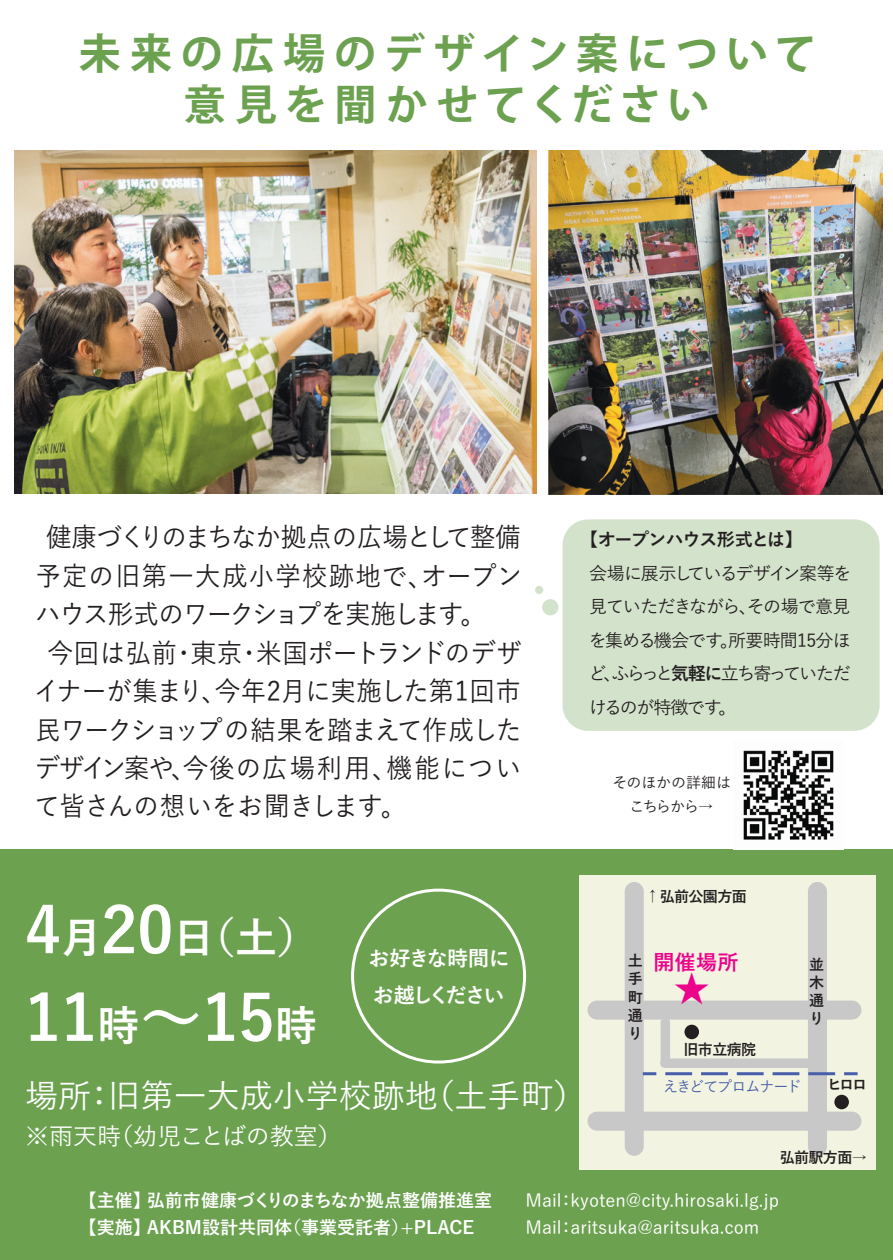
<style>
.page{position:relative;width:893px;height:1260px;background:#fff}
.page>*{position:absolute;margin:0;border:0;box-sizing:border-box;transform-origin:0 0}
.t1{font:700 63px "Yu Go";color:#fff}
.t2{font:700 42px/50.4px "Koz Go Pr 6 N";letter-spacing:.18em;color:#6ca150;text-align:center}
.t3{font:700 42px "Yu Go";color:#fff}
.t4{font:36px "Koz Go Pr 6 N";color:#ed028c}
.t5{font:500 33px "Yu Go";color:#fff}
.t6{font:500 27px "Yu Go";letter-spacing:-.01em;color:#231f20;scale:.94 1}
.t7{font:500 27px "Yu Go";letter-spacing:-.055em;color:#231f20;scale:.94 1}
.t8{font:500 27px "Yu Go";letter-spacing:-.045em;color:#231f20;scale:.94 1}
.t9{font:500 27px "Yu Go";letter-spacing:.035em;color:#231f20;scale:.94 1}
.t10{font:500 27px "Yu Go";letter-spacing:.05em;color:#231f20;scale:.94 1}
.t11{font:500 27px "Yu Go";letter-spacing:-.06em;color:#231f20;scale:.94 1}
.t12{font:500 24px "Yu Go";letter-spacing:-.005em;color:#fff}
.t13{font:700 21px/37.2px "Yu Go";letter-spacing:-.08em;color:#fff}
.t14{font:700 21px "Yu Go";color:#ed028c}
.t15{font:700 18px/27.6px "Yu Go";color:#fff}
.t16{font:500 18px/33.6px "Yu Go";letter-spacing:-.07em;color:#231f20;text-align:justify}
.t17{font:500 18px "Yu Go";color:#fff}
.t18{font:700 18px "Yu Go";letter-spacing:-.065em;color:#231f20}
.t19{font:700 15px/18.3px "Yu Go";letter-spacing:-.04em;color:#231f20;text-align:justify}
.t20{font:500 15px/24px "Yu Go";letter-spacing:-.025em;color:#231f20;text-align:center}
.t21{font:500 15px "Yu Go";letter-spacing:-.07em;color:#485eaa}
.s1{font-weight:700}
.s2{font-size:63px}
.s3{font-size:42px}
.s4{font-weight:500}
</style>
<div class="page">
<div style="left:562px;top:519px;width:317px;height:211px;background:#d3e2ca;border-radius:26px"></div>
<img style="left:14px;top:151px;width:522px;height:342px">
<img style="left:548px;top:151px;width:333px;height:343px">
<div style="left:0;top:849px;width:892px;height:410px;background:#6ca150"></div>
<img style="left:743px;top:750px;width:91px;height:90px">
<div style="left:542px;top:599px;width:16px;height:16px;background:#d3e2ca;border-radius:50%"></div>
<div style="left:535px;top:586px;width:8px;height:8px;background:#d3e2ca;border-radius:50%"></div>
<div style="left:579px;top:874px;width:295px;height:295px;background:#f2f4e1"></div>
<div style="left:587px;top:1000px;width:274px;height:19px;background:#c8c8c9;border-radius:10px"></div>
<div style="left:587px;top:1111px;width:274px;height:19px;background:#c8c8c9;border-radius:10px"></div>
<div style="left:624px;top:881px;width:19px;height:274px;background:#c8c8c9;border-radius:10px"></div>
<div style="left:807px;top:881px;width:19px;height:274px;background:#c8c8c9;border-radius:10px"></div>
<div style="left:684px;top:1024px;width:14px;height:15px;background:#231f20;border-radius:50%"></div>
<div style="left:660px;top:1017px;width:9px;height:49px;background:#c8c8c9;border-radius:5px"></div>
<div style="left:659px;top:1058px;width:152px;height:9px;background:#c8c8c9;border-radius:5px"></div>
<div style="left:834px;top:1094px;width:14px;height:15px;background:#231f20;border-radius:50%"></div>
<hr style="left:642px;top:1072px;width:14px;height:3px;background:#485eaa">
<svg style="left:665px;top:1072px;width:171px;height:3px"></svg>
<hr style="left:843px;top:1072px;width:14px;height:3px;background:#485eaa">
<h2 class="t2" style="left:79px;top:30px;width:739px">未来の広場のデザイン案について意見を聞かせてください</h2>
<h3 class="t7" style="left:46px;top:512px;width:506px">健康づくりのまちなか拠点の広場として整備</h3>
<h3 class="t10" style="left:35px;top:551px;width:519px">予定の旧第一大成小学校跡地で、オープン</h3>
<h3 class="t11" style="left:36px;top:589px;width:480px">ハウス形式のワークショプを実施します。</h3>
<h3 class="t6" style="left:48px;top:627px;width:505px">今回は弘前・東京・米国ポートランドのデザ</h3>
<h3 class="t6" style="left:33px;top:666px;width:520px">イナーが集まり、今年2月に実施した第1回市</h3>
<h3 class="t8" style="left:35px;top:704px;width:518px">民ワークショップの結果を踏まえて作成した</h3>
<h3 class="t9" style="left:35px;top:743px;width:518px">デザイン案や、今後の広場利用、機能につい</h3>
<h3 class="t6" style="left:35px;top:781px;width:397px">て皆さんの想いをお聞きします。</h3>
<p class="t18" style="left:580px;top:529px;width:224px">【オープンハウス形式とは】</p>
<p class="t16" style="left:588px;top:554px;width:264px">会場に展示しているデザイン案等を見ていただきながら、その場で意見を集める機会です。所要時間15分ほど、ふらっと<span class="s1">気軽に</span>立ち寄っていただけるのが特徴です。</p>
<p class="t20" style="left:612px;top:768px;width:120px">そのほかの詳細はこちらから→</p>
<h2 class="t3" style="left:25px;top:913px;width:295px"><span class="s2">4</span>月<span class="s2">20</span>日（土）</h2>
<h1 class="t1" style="left:25px;top:982px;width:293px">11<span class="s3">時</span>～15<span class="s3">時</span></h1>
<h3 class="t5" style="left:25px;top:1065px;width:562px">場所：旧第一大成小学校跡地（土手町）</h3>
<h3 class="t12" style="left:25px;top:1114px;width:318px">※雨天時（幼児ことばの教室）</h3>
<p class="t13" style="left:368px;top:939px;width:143px">お好きな時間にお越しください</p>
<p class="t19" style="left:645px;top:888px;width:103px">↑弘前公園方面</p>
<p class="t14" style="left:653px;top:950px;width:87px">開催場所</p>
<h3 class="t4" style="left:673px;top:968px;width:37px">★</h3>
<p class="t19" style="left:627px;top:951px;width:16px">土手町通り</p>
<p class="t19" style="left:808px;top:955px;width:16px">並木通り</p>
<p class="t19" style="left:683px;top:1040px;width:74px">旧市立病院</p>
<p class="t21" style="left:662px;top:1072px;width:140px">えきどてプロムナード</p>
<p class="t19" style="left:826px;top:1075px;width:42px">ヒロロ</p>
<p class="t19" style="left:779px;top:1148px;width:88px">弘前駅方面→</p>
<p class="t15" style="left:79px;top:1186px;width:701px">【主催】弘前市健康づくりのまちなか拠点整備推進室　 <span class="s4">Mail：kyoten@city.hirosaki.lg.jp</span>【実施】AKBM設計共同体（事業受託者）+PLACE</p>
<p class="t17" style="left:525px;top:1210px;width:235px">Mail：aritsuka@aritsuka.com</p>
</div>
